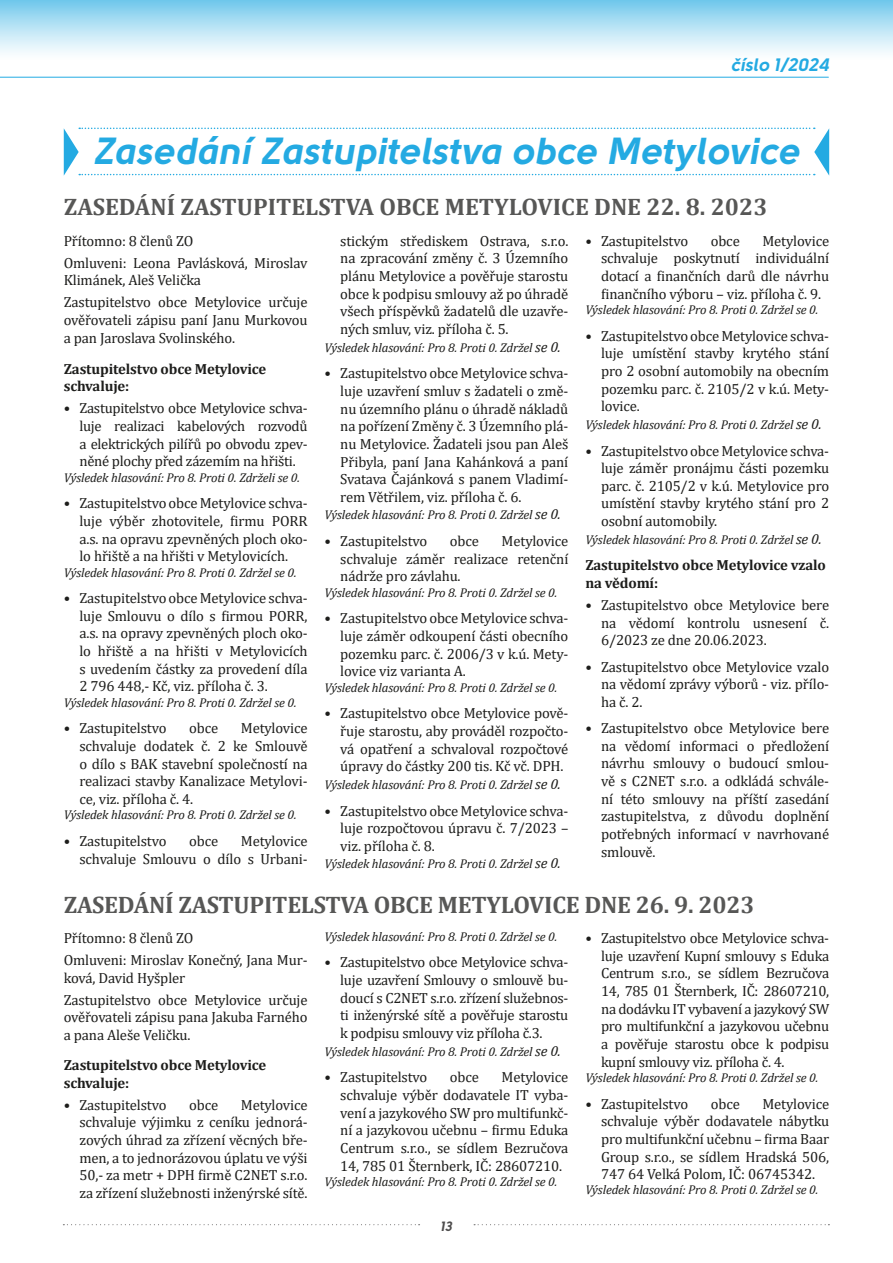
<style>
.page{position:relative;width:893px;height:1263px;background:#fff}
.page>*{position:absolute;margin:0;border:0;box-sizing:border-box;transform-origin:0 0}
.t1{font:37.5px "Solomon Sans Bold Italic";color:#24aae2}
.t2{font:700 24px "Cambria";letter-spacing:-.01em;color:#575756}
.t3{font:18px "Solomon Sans Bold Italic";color:#24aae2}
.t4{font:14.7px/17.7px "Cambria";letter-spacing:-.01em;color:#1d1d1b;text-align:justify}
.t5{font:700 14.7px/17.7px "Cambria";letter-spacing:-.01em;color:#1d1d1b}
.t6{font:13.5px "Solomon Sans Bold Italic";color:#4d4c4c}
.t7{font:italic 12.75px "Cambria";letter-spacing:-.01em;color:#1d1d1b}
.s1{font-size:14.7px}
</style>
<div class="page">
<div style="left:0;top:0;width:893px;height:77px;background:linear-gradient(to bottom,#7dcded,#fff)"></div>
<svg style="left:63px;top:1224px;width:357px;height:1px"></svg>
<svg style="left:474px;top:1224px;width:355px;height:1px"></svg>
<hr style="left:0;top:77px;width:828px;height:1px;background:#23abe3">
<svg style="left:64px;top:128px;width:765px;height:48px"></svg>
<p class="t3" style="left:731px;top:54px;width:99px">číslo 1/2024</p>
<h1 class="t1" style="left:93px;top:129px;width:707px">Zasedání Zastupitelstva obce Metylovice</h1>
<h2 class="t2" style="left:64px;top:190px;width:705px">ZASEDÁNÍ ZASTUPITELSTVA OBCE METYLOVICE DNE 22. 8. 2023</h2>
<p class="t4" style="left:64px;top:230px;width:245px;line-height:21.9px">Přítomno: 8 členů ZO<br>Omluveni: Leona Pavlásková, Miroslav</p>
<p class="t4" style="left:64px;top:269px;width:245px;line-height:21.9px">Klimánek, Aleš Velička<br>Zastupitelstvo obce Metylovice určuje</p>
<p class="t4" style="left:64px;top:311px;width:245px">ověřovateli zápisu paní Janu Murkovou a pan Jaroslava Svolinského.</p>
<p class="t5" style="left:64px;top:359px;width:204px">Zastupitelstvo obce Metylovice schvaluje:</p>
<p class="t4" style="left:79px;top:399px;width:230px;text-indent:-16px">• Zastupitelstvo obce Metylovice schva&shy;luje realizaci kabelových rozvodů a elektrických pilířů po obvodu zpev&shy;něné plochy před zázemím na hřišti.</p>
<p class="t7" style="left:64px;top:468px;width:238px">Výsledek hlasování: Pro 8. Proti 0. Zdrželi se 0.</p>
<p class="t4" style="left:79px;top:494px;width:230px;text-indent:-16px">• Zastupitelstvo obce Metylovice schva&shy;luje výběr zhotovitele, firmu PORR a.s. na opravu zpevněných ploch oko&shy;lo hřiště a na hřišti v Metylovicích.</p>
<p class="t7" style="left:64px;top:563px;width:234px">Výsledek hlasování: Pro 8. Proti 0. Zdržel se 0.</p>
<p class="t4" style="left:79px;top:589px;width:230px;text-indent:-16px">• Zastupitelstvo obce Metylovice schva&shy;luje Smlouvu o dílo s firmou PORR, a.s. na opravy zpevněných ploch oko&shy;lo hřiště a na hřišti v Metylovicích s uvedením částky za provedení díla 2 796 448,- Kč, viz. příloha č. 3.</p>
<p class="t7" style="left:64px;top:693px;width:234px">Výsledek hlasování: Pro 8. Proti 0. Zdržel se 0.</p>
<p class="t4" style="left:64px;top:719px;width:104px">• Zastupitelstvo</p>
<p class="t4" style="left:189px;top:719px;width:31px">obce</p>
<p class="t4" style="left:340px;top:232px;width:230px">stickým střediskem Ostrava, s.r.o. na zpracování změny č. 3 Územního plánu Metylovice a pověřuje starostu obce k podpisu smlouvy až po úhradě všech příspěvků žadatelů dle uzavře&shy;ných smluv, viz. příloha č. 5.</p>
<p class="t7" style="left:325px;top:338px;width:238px">Výsledek hlasování: Pro 8. Proti 0. Zdržel <span class="s1">se 0.</span></p>
<p class="t4" style="left:340px;top:364px;width:230px;text-indent:-16px">• Zastupitelstvo obce Metylovice schva&shy;luje uzavření smluv s žadateli o změ&shy;nu územního plánu o úhradě nákladů na pořízení Změny č. 3 Územního plá&shy;nu Metylovice. Žadateli jsou pan Aleš Přibyla, paní Jana Kahánková a paní Svatava Čajánková s panem Vladimí&shy;rem Větřilem, viz. příloha č. 6.</p>
<p class="t7" style="left:325px;top:506px;width:238px">Výsledek hlasování: Pro 8. Proti 0. Zdržel <span class="s1">se 0.</span></p>
<p class="t4" style="left:325px;top:532px;width:104px">• Zastupitelstvo</p>
<p class="t4" style="left:450px;top:532px;width:31px">obce</p>
<p class="t4" style="left:601px;top:232px;width:230px;text-indent:161px">Metylovice schvaluje poskytnutí individuální dotací a finančních darů dle návrhu finančního výboru – viz. příloha č. 9.</p>
<p class="t7" style="left:585px;top:301px;width:234px">Výsledek hlasování: Pro 8. Proti 0. Zdržel se 0.</p>
<p class="t4" style="left:601px;top:327px;width:230px;text-indent:-16px">• Zastupitelstvo obce Metylovice schva&shy;luje umístění stavby krytého stání pro 2 osobní automobily na obecním pozemku parc. č. 2105/2 v k.ú. Mety&shy;lovice.</p>
<p class="t7" style="left:585px;top:415px;width:238px">Výsledek hlasování: Pro 8. Proti 0. Zdržel <span class="s1">se 0.</span></p>
<p class="t4" style="left:601px;top:442px;width:230px;text-indent:-16px">• Zastupitelstvo obce Metylovice schva&shy;luje záměr pronájmu části pozemku parc. č. 2105/2 v k.ú. Metylovice pro umístění stavby krytého stání pro 2 osobní automobily.</p>
<p class="t7" style="left:585px;top:530px;width:238px">Výsledek hlasování: Pro 8. Proti 0. Zdržel <span class="s1">se 0.</span></p>
<p class="t5" style="left:585px;top:556px;width:242px">Zastupitelstvo obce Metylovice vzalo na vědomí:</p>
<p class="t4" style="left:601px;top:596px;width:230px;text-indent:-16px">• Zastupitelstvo obce Metylovice bere na vědomí kontrolu usnesení č.<br>6/2023 ze dne 20.06.2023.</p>
<p class="t4" style="left:601px;top:658px;width:230px;text-indent:-16px">• Zastupitelstvo obce Metylovice vzalo na vědomí zprávy výborů - viz. přílo&shy;ha č. 2.</p>
<p class="t4" style="left:601px;top:719px;width:230px;text-indent:-16px">• Zastupitelstvo obce Metylovice bere na vědomí informaci o předložení návrhu smlouvy o budoucí smlou&shy;vě s C2NET s.r.o. a odkládá schvále&shy;ní této smlouvy na příští zasedání zastupitelstva, z důvodu doplnění potřebných informací v navrhované smlouvě.</p>
<h2 class="t2" style="left:64px;top:888px;width:692px">ZASEDÁNÍ ZASTUPITELSTVA OBCE METYLOVICE DNE 26. 9. 2023</h2>
<p class="t4" style="left:64px;top:927px;width:245px;line-height:21.9px">Přítomno: 8 členů ZO<br>Omluveni: Miroslav Konečný, Jana Mur-</p>
<p class="t4" style="left:64px;top:967px;width:245px;line-height:21.9px">ková, David Hyšpler<br>Zastupitelstvo obce Metylovice určuje</p>
<p class="t4" style="left:64px;top:1008px;width:245px">ověřovateli zápisu pana Jakuba Farného a pana Aleše Veličku.</p>
<p class="t5" style="left:64px;top:1056px;width:204px">Zastupitelstvo obce Metylovice schvaluje:</p>
<p class="t4" style="left:64px;top:1096px;width:104px">• Zastupitelstvo</p>
<p class="t4" style="left:189px;top:1096px;width:31px">obce</p>
<p class="t4" style="left:585px;top:232px;width:104px">• Zastupitelstvo</p>
<p class="t4" style="left:711px;top:232px;width:31px">obce</p>
<p class="t4" style="left:340px;top:532px;width:230px;text-indent:161px">Metylovice schvaluje záměr realizace retenční nádrže pro závlahu.</p>
<p class="t7" style="left:325px;top:583px;width:234px">Výsledek hlasování: Pro 8. Proti 0. Zdržel se 0.</p>
<p class="t4" style="left:340px;top:609px;width:230px;text-indent:-16px">• Zastupitelstvo obce Metylovice schva&shy;luje záměr odkoupení části obecního pozemku parc. č. 2006/3 v k.ú. Mety&shy;lovice viz varianta A.</p>
<p class="t7" style="left:325px;top:678px;width:234px">Výsledek hlasování: Pro 8. Proti 0. Zdržel se 0.</p>
<p class="t4" style="left:340px;top:704px;width:230px;text-indent:-16px">• Zastupitelstvo obce Metylovice pově&shy;řuje starostu, aby prováděl rozpočto&shy;vá opatření a schvaloval rozpočtové úpravy do částky 200 tis. Kč vč. DPH.</p>
<p class="t7" style="left:325px;top:775px;width:238px">Výsledek hlasování: Pro 8. Proti 0. Zdržel <span class="s1">se 0.</span></p>
<p class="t4" style="left:340px;top:801px;width:230px;text-indent:-16px">• Zastupitelstvo obce Metylovice schva&shy;luje rozpočtovou úpravu č. 7/2023 – viz. příloha č. 8.</p>
<p class="t7" style="left:325px;top:855px;width:238px">Výsledek hlasování: Pro 8. Proti 0. Zdržel <span class="s1">se 0.</span></p>
<p class="t4" style="left:79px;top:719px;width:230px;text-indent:161px">Metylovice schvaluje dodatek č. 2 ke Smlouvě o dílo s BAK stavební společností na realizaci stavby Kanalizace Metylovi&shy;ce, viz. příloha č. 4.</p>
<p class="t7" style="left:64px;top:806px;width:234px">Výsledek hlasování: Pro 8. Proti 0. Zdržel se 0.</p>
<p class="t4" style="left:64px;top:832px;width:104px">• Zastupitelstvo</p>
<p class="t4" style="left:189px;top:832px;width:31px">obce</p>
<p class="t4" style="left:79px;top:832px;width:230px;text-align:right">Metylovice<br>schvaluje Smlouvu o dílo s Urbani-</p>
<p class="t7" style="left:325px;top:927px;width:234px">Výsledek hlasování: Pro 8. Proti 0. Zdržel se 0.</p>
<p class="t4" style="left:340px;top:953px;width:230px;text-indent:-16px">• Zastupitelstvo obce Metylovice schva&shy;luje uzavření Smlouvy o smlouvě bu&shy;doucí s C2NET s.r.o. zřízení služebnos&shy;ti inženýrské sítě a pověřuje starostu k podpisu smlouvy viz příloha č.3.</p>
<p class="t7" style="left:325px;top:1042px;width:238px">Výsledek hlasování: Pro 8. Proti 0. Zdržel <span class="s1">se 0.</span></p>
<p class="t4" style="left:325px;top:1068px;width:104px">• Zastupitelstvo</p>
<p class="t4" style="left:450px;top:1068px;width:31px">obce</p>
<p class="t4" style="left:601px;top:929px;width:230px;text-indent:-16px">• Zastupitelstvo obce Metylovice schva&shy;luje uzavření Kupní smlouvy s Eduka Centrum s.r.o., se sídlem Bezručova 14, 785 01 Šternberk, IČ: 28607210, na dodávku IT vybavení a jazykový SW pro multifunkční a jazykovou učebnu a pověřuje starostu obce k podpisu kupní smlouvy viz. příloha č. 4.</p>
<p class="t7" style="left:585px;top:1068px;width:234px">Výsledek hlasování: Pro 8. Proti 0. Zdržel se 0.</p>
<p class="t4" style="left:585px;top:1095px;width:104px">• Zastupitelstvo</p>
<p class="t4" style="left:711px;top:1095px;width:31px">obce</p>
<p class="t4" style="left:340px;top:1068px;width:230px;text-indent:161px">Metylovice schvaluje výběr dodavatele IT vyba&shy;vení a jazykového SW pro multifunkč&shy;ní a jazykovou učebnu – firmu Eduka Centrum s.r.o., se sídlem Bezručova 14, 785 01 Šternberk, IČ: 28607210.</p>
<p class="t7" style="left:325px;top:1172px;width:234px">Výsledek hlasování: Pro 8. Proti 0. Zdržel se 0.</p>
<p class="t4" style="left:601px;top:1095px;width:230px;text-indent:161px">Metylovice schvaluje výběr dodavatele nábytku pro multifunkční učebnu – firma Baar Group s.r.o., se sídlem Hradská 506, 747 64 Velká Polom, IČ: 06745342.</p>
<p class="t7" style="left:585px;top:1181px;width:234px">Výsledek hlasování: Pro 8. Proti 0. Zdržel se 0.</p>
<p class="t4" style="left:79px;top:1096px;width:230px;text-indent:161px">Metylovice schvaluje výjimku z ceníku jednorá&shy;zových úhrad za zřízení věcných bře&shy;men, a to jednorázovou úplatu ve výši 50,- za metr + DPH firmě C2NET s.r.o. za zřízení služebnosti inženýrské sítě.</p>
<p class="t6" style="left:441px;top:1218px;width:13px">13</p>
</div>
